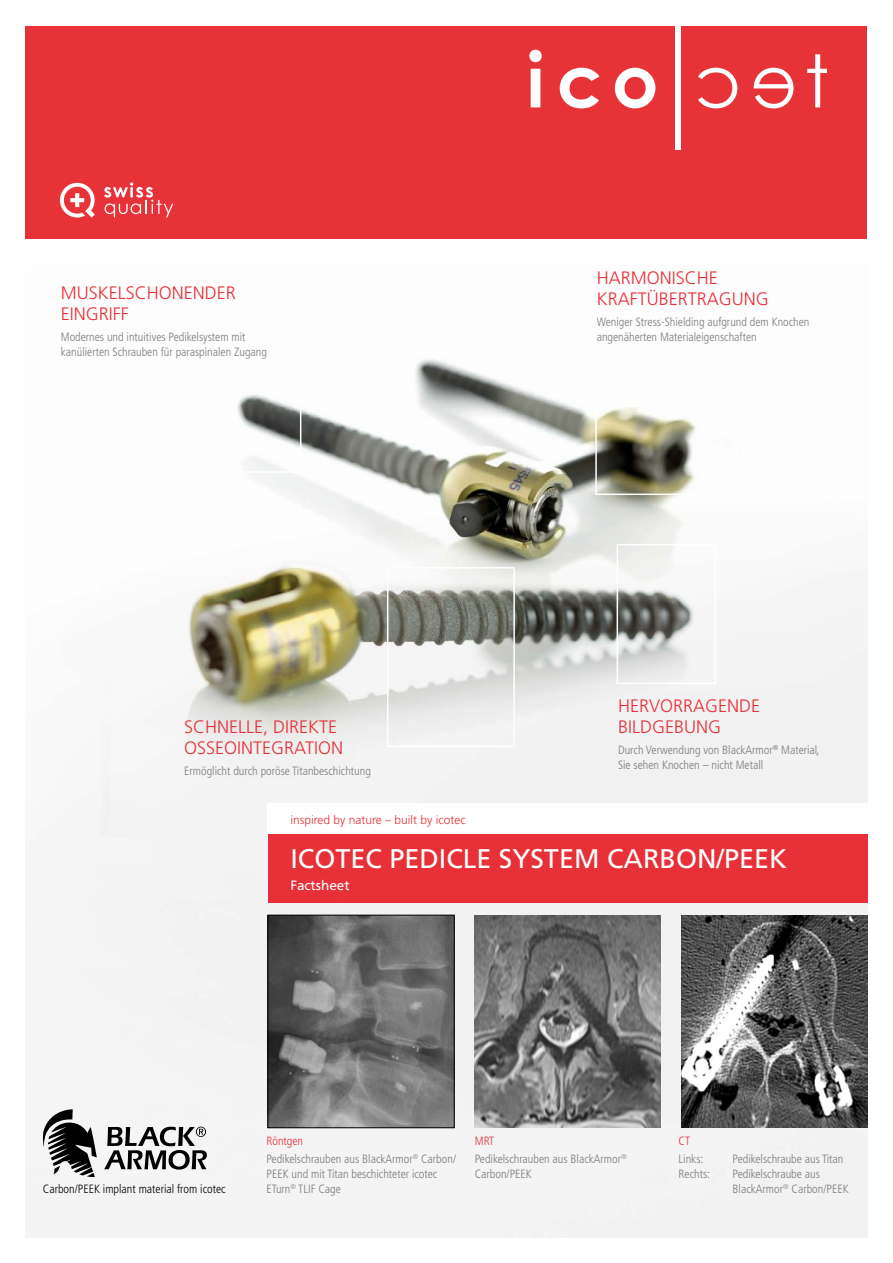
<style>
.page{position:relative;width:893px;height:1263px;background:#fff}
.page>*{position:absolute;margin:0;border:0;box-sizing:border-box;transform-origin:0 0}
.t1{font:27px "Frutiger LT Pro";color:#fff}
.t2{font:300 18px/21.6px "Frutiger LT Pro";color:#e73037}
.t3{font:13.5px "Frutiger LT Pro";color:#fff}
.t4{font:300 condensed 12px/15px "Frutiger LT Pro";color:#7c7b7b}
.t5{font:300 condensed 12px "Frutiger LT Pro";color:#000}
.t6{font:300 12px "Frutiger LT Pro";color:#e73037}
.t7{font:300 condensed 12px "Frutiger LT Pro";color:#e73037}
.s1{color:#e73037}
</style>
<div class="page">
<img style="left:26px;top:359px;width:841px;height:878px">
<div style="left:268px;top:803px;width:608px;height:31px;background:#fff"></div>
<div style="left:26px;top:26px;width:841px;height:213px;background:#e73238"></div>
<svg style="left:807px;top:54px;width:20px;height:53px"></svg>
<svg style="left:754px;top:68px;width:39px;height:40px"></svg>
<svg style="left:698px;top:68px;width:39px;height:40px"></svg>
<div style="left:676px;top:25px;width:5px;height:124px;background:#fff"></div>
<svg style="left:560px;top:68px;width:39px;height:40px"></svg>
<svg style="left:615px;top:68px;width:40px;height:40px"></svg>
<svg style="left:529px;top:50px;width:13px;height:57px"></svg>
<svg style="left:60px;top:183px;width:35px;height:35px"></svg>
<svg style="left:104px;top:182px;width:69px;height:35px"></svg>
<svg style="left:104px;top:1126px;width:103px;height:43px"></svg>
<svg style="left:43px;top:1109px;width:54px;height:68px"></svg>
<div style="left:268px;top:835px;width:599px;height:68px;background:#e73037"></div>
<div style="left:387px;top:567px;width:128px;height:180px;border:2px solid #fff"></div>
<div style="left:617px;top:544px;width:99px;height:140px;border:2px solid #fff"></div>
<div style="left:595px;top:406px;width:128px;height:89px;border:2px solid #fff"></div>
<img style="left:270px;top:917px;width:182px;height:209px">
<div style="left:268px;top:915px;width:186px;height:213px;border:1px solid #000"></div>
<img style="left:474px;top:915px;width:187px;height:213px">
<img style="left:681px;top:915px;width:186px;height:213px">
<h2 class="t2" style="left:61px;top:282px;width:177px">MUSKELSCHONENDER<br>EINGRIFF</h2>
<p class="t4" style="left:61px;top:330px;width:208px">Modernes und intuitives Pedikelsystem mit kanülierten Schrauben für paraspinalen Zugang</p>
<h2 class="t2" style="left:597px;top:267px;width:174px">HARMONISCHE<br>KRAFTÜBERTRAGUNG</h2>
<p class="t4" style="left:597px;top:315px;width:214px">Weniger Stress-Shielding aufgrund dem Knochen angenäherten Materialeigenschaften</p>
<h2 class="t2" style="left:184px;top:716px;width:160px">SCHNELLE, DIREKTE<br>OSSEOINTEGRATION</h2>
<p class="t4" style="left:184px;top:764px;width:188px">Ermöglicht durch poröse Titanbeschichtung</p>
<p class="t6" style="left:290px;top:813px;width:177px">inspired by nature – built by icotec</p>
<h2 class="t2" style="left:618px;top:695px;width:144px;line-height:21px">HERVORRAGENDE<br>BILDGEBUNG</h2>
<p class="t4" style="left:618px;top:742px;width:203px">Durch Verwendung von BlackArmor<sup>®</sup> Material,<br>Sie sehen Knochen – nicht Metall</p>
<h1 class="t1" style="left:290px;top:842px;width:498px">ICOTEC PEDICLE SYSTEM CARBON/PEEK</h1>
<p class="t3" style="left:290px;top:877px;width:61px">Factsheet</p>
<p class="t5" style="left:43px;top:1182px;width:184px">Carbon/PEEK implant material from icotec</p>
<p class="t4" style="left:266px;top:1131px;width:191px;line-height:18px"><span class="s1">Röntgen<br></span>Pedikelschrauben aus BlackArmor<sup>®</sup> Carbon/</p>
<p class="t4" style="left:266px;top:1166px;width:172px">PEEK und mit Titan beschichteter icotec<br>ETurn<sup>®</sup> TLIF Cage</p>
<p class="t4" style="left:475px;top:1131px;width:153px;line-height:18px"><span class="s1">MRT<br></span>Pedikelschrauben aus BlackArmor<sup>®</sup></p>
<p class="t4" style="left:475px;top:1166px;width:59px">Carbon/PEEK</p>
<p class="t7" style="left:679px;top:1134px;width:13px">CT</p>
<p class="t4" style="left:679px;top:1151px;width:26px">Links:</p>
<p class="t4" style="left:733px;top:1151px;width:112px">Pedikelschraube aus Titan</p>
<p class="t4" style="left:679px;top:1166px;width:33px">Rechts:</p>
<p class="t4" style="left:733px;top:1166px;width:118px">Pedikelschraube aus<br>BlackArmor<sup>®</sup> Carbon/PEEK</p>
</div>
